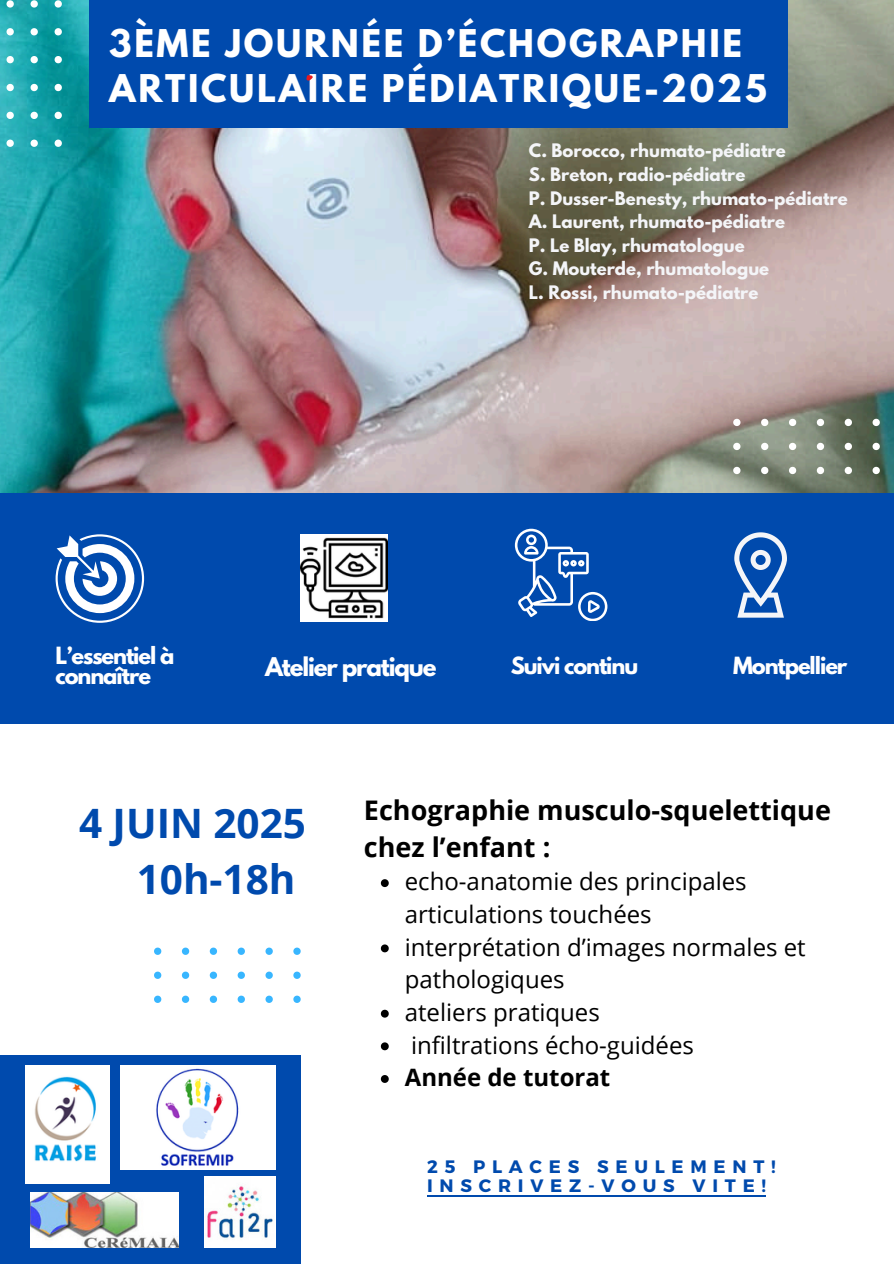
<style>
.page{position:relative;width:894px;height:1264px;background:#fff}
.page>*{position:absolute;margin:0;border:0;box-sizing:border-box;transform-origin:0 0}
.t1{font:700 40.5px/56.2px "Open Sans";color:#004aad;text-align:right}
.t2{font:700 33.9px/45.5px "League Spartan";letter-spacing:.075em;color:#fff}
.t3{font:700 27px/37.2px "Open Sans";color:#000}
.t4{font:24px/32.5px "Open Sans";color:#000}
.t5{font:700 24px "Open Sans";color:#000}
.t6{font:700 22.8px "League Spartan";letter-spacing:-.05em;color:#fff}
.t7{font:700 21px/19.2px "League Spartan";letter-spacing:-.05em;color:#fff}
.t8{font:700 18px/19.2px "Montserrat";color:#004aad}
.t9{font:700 16.5px "League Spartan";color:#f4f5f8}
</style>
<div class="page">
<img style="left:0;top:0;width:893px;height:493px">
<div style="left:0;top:493px;width:240px;height:230px;background:#004aad"></div>
<svg style="left:56px;top:534px;width:88px;height:89px"></svg>
<div style="left:0;top:1054px;width:300px;height:209px;background:#004aad"></div>
<div style="left:89px;top:0;width:699px;height:128px;background:#004aad"></div>
<svg style="left:293px;top:995px;width:7px;height:7px"></svg>
<svg style="left:265px;top:995px;width:8px;height:7px"></svg>
<svg style="left:237px;top:995px;width:8px;height:7px"></svg>
<svg style="left:210px;top:995px;width:7px;height:7px"></svg>
<svg style="left:182px;top:995px;width:7px;height:7px"></svg>
<svg style="left:154px;top:995px;width:7px;height:7px"></svg>
<svg style="left:293px;top:971px;width:7px;height:7px"></svg>
<svg style="left:265px;top:971px;width:8px;height:7px"></svg>
<svg style="left:237px;top:971px;width:8px;height:7px"></svg>
<svg style="left:210px;top:971px;width:7px;height:7px"></svg>
<svg style="left:182px;top:971px;width:7px;height:7px"></svg>
<svg style="left:154px;top:971px;width:7px;height:7px"></svg>
<svg style="left:293px;top:947px;width:7px;height:7px"></svg>
<svg style="left:265px;top:947px;width:8px;height:7px"></svg>
<svg style="left:237px;top:947px;width:8px;height:7px"></svg>
<svg style="left:210px;top:947px;width:7px;height:7px"></svg>
<svg style="left:182px;top:947px;width:7px;height:7px"></svg>
<svg style="left:154px;top:947px;width:7px;height:7px"></svg>
<svg style="left:55px;top:0;width:7px;height:8px"></svg>
<svg style="left:55px;top:28px;width:7px;height:7px"></svg>
<svg style="left:55px;top:56px;width:7px;height:7px"></svg>
<svg style="left:55px;top:84px;width:7px;height:7px"></svg>
<svg style="left:55px;top:112px;width:7px;height:7px"></svg>
<svg style="left:55px;top:140px;width:7px;height:7px"></svg>
<svg style="left:31px;top:0;width:7px;height:8px"></svg>
<svg style="left:31px;top:28px;width:7px;height:7px"></svg>
<svg style="left:31px;top:56px;width:7px;height:7px"></svg>
<svg style="left:31px;top:84px;width:7px;height:7px"></svg>
<svg style="left:31px;top:112px;width:7px;height:7px"></svg>
<svg style="left:31px;top:140px;width:7px;height:7px"></svg>
<svg style="left:7px;top:0;width:7px;height:8px"></svg>
<svg style="left:7px;top:28px;width:7px;height:7px"></svg>
<svg style="left:7px;top:56px;width:7px;height:7px"></svg>
<svg style="left:7px;top:84px;width:7px;height:7px"></svg>
<svg style="left:7px;top:112px;width:7px;height:7px"></svg>
<svg style="left:7px;top:140px;width:7px;height:7px"></svg>
<svg style="left:872px;top:467px;width:7px;height:7px"></svg>
<svg style="left:844px;top:467px;width:7px;height:7px"></svg>
<svg style="left:816px;top:467px;width:7px;height:7px"></svg>
<svg style="left:788px;top:467px;width:8px;height:7px"></svg>
<svg style="left:760px;top:467px;width:8px;height:7px"></svg>
<svg style="left:733px;top:467px;width:7px;height:7px"></svg>
<svg style="left:872px;top:443px;width:7px;height:7px"></svg>
<svg style="left:844px;top:443px;width:7px;height:7px"></svg>
<svg style="left:816px;top:443px;width:7px;height:7px"></svg>
<svg style="left:788px;top:443px;width:8px;height:7px"></svg>
<svg style="left:760px;top:443px;width:8px;height:7px"></svg>
<svg style="left:733px;top:443px;width:7px;height:7px"></svg>
<svg style="left:872px;top:419px;width:7px;height:7px"></svg>
<svg style="left:844px;top:419px;width:7px;height:7px"></svg>
<svg style="left:816px;top:419px;width:7px;height:7px"></svg>
<svg style="left:788px;top:419px;width:8px;height:7px"></svg>
<svg style="left:760px;top:419px;width:8px;height:7px"></svg>
<svg style="left:733px;top:419px;width:7px;height:7px"></svg>
<svg style="left:306px;top:75px;width:7px;height:6px"></svg>
<img style="left:120px;top:1065px;width:155px;height:104px">
<img style="left:26px;top:1065px;width:83px;height:117px">
<img style="left:205px;top:1176px;width:71px;height:71px">
<div style="left:235px;top:493px;width:240px;height:230px;background:#004aad"></div>
<img style="left:301px;top:534px;width:86px;height:87px">
<div style="left:460px;top:493px;width:240px;height:230px;background:#004aad"></div>
<svg style="left:514px;top:528px;width:93px;height:93px"></svg>
<div style="left:643px;top:493px;width:250px;height:230px;background:#004aad"></div>
<svg style="left:734px;top:532px;width:52px;height:85px"></svg>
<img style="left:31px;top:1192px;width:147px;height:55px">
<svg style="left:381px;top:879px;width:7px;height:8px"></svg>
<svg style="left:381px;top:944px;width:7px;height:8px"></svg>
<svg style="left:381px;top:1009px;width:7px;height:8px"></svg>
<svg style="left:381px;top:1042px;width:7px;height:8px"></svg>
<svg style="left:381px;top:1075px;width:7px;height:7px"></svg>
<hr style="left:427px;top:1194px;width:338px;height:2px;background:#004aad">
<p class="t2" style="left:109px;top:24px;width:659px">3ÈME JOURNÉE D’ÉCHOGRAPHIE<br>ARTICULAIRE PÉDIATRIQUE-2025</p>
<h4 class="t9" style="left:528px;top:142px;width:258px">C. Borocco, rhumato-pédiatre</h4>
<p class="t9" style="left:528px;top:166px;width:218px">S. Breton, radio-pédiatre</p>
<p class="t9" style="left:528px;top:190px;width:320px">P. Dusser-Benesty, rhumato-pédiatre</p>
<h6 class="t9" style="left:528px;top:213px;width:257px">A. Laurent, rhumato-pédiatre</h6>
<h6 class="t9" style="left:528px;top:237px;width:217px">P. Le Blay, rhumatologue</h6>
<h6 class="t9" style="left:528px;top:260px;width:242px">G. Mouterde, rhumatologue</h6>
<h1 class="t9" style="left:528px;top:284px;width:231px">L. Rossi, rhumato-pédiatre</h1>
<p class="t7" style="left:56px;top:649px;width:120px">L’essentiel à connaître</p>
<p class="t6" style="left:265px;top:655px;width:173px">Atelier pratique</p>
<h2 class="t7" style="left:510px;top:658px;width:129px">Suivi continu</h2>
<p class="t7" style="left:732px;top:658px;width:116px">Montpellier</p>
<p class="t1" style="left:79px;top:794px;width:228px">4 JUIN 2025<br>10h-18h</p>
<p class="t3" style="left:364px;top:790px;width:468px">Echographie musculo-squelettique chez l’enfant :</p>
<p class="t4" style="left:404px;top:864px;width:343px">echo-anatomie des principales articulations touchées</p>
<p class="t4" style="left:404px;top:930px;width:402px">interprétation d’images normales et pathologiques</p>
<p class="t4" style="left:404px;top:995px;width:196px">ateliers pratiques</p>
<p class="t4" style="left:411px;top:1028px;width:284px">infiltrations écho-guidées</p>
<p class="t5" style="left:404px;top:1060px;width:207px">Année de tutorat</p>
<p class="t8" style="left:427px;top:1156px;width:350px">2 5 P L A C E S S E U L E M E N T !<br>I N S C R I V E Z - V O U S V I T E !</p>
</div>
